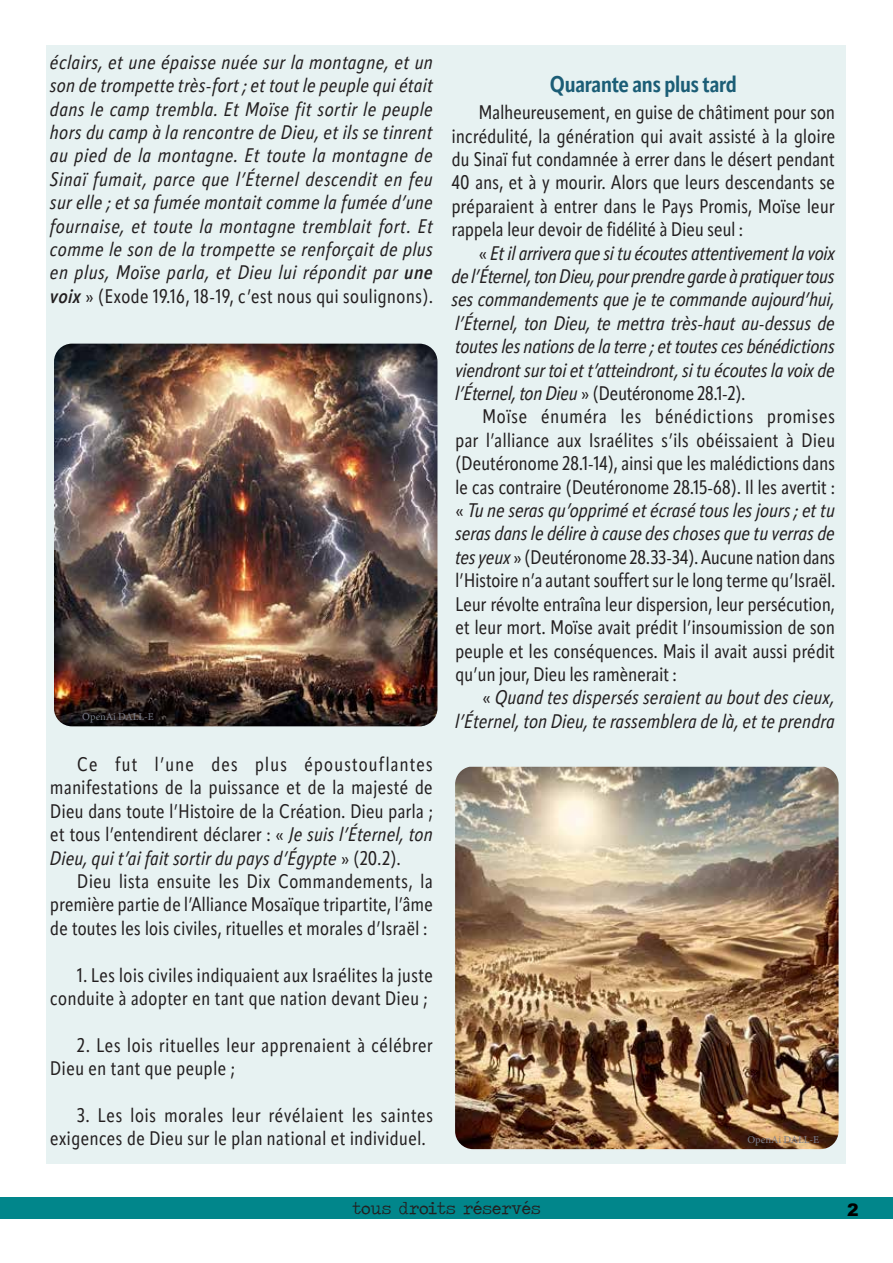
<style>
.page{position:relative;width:893px;height:1263px;background:#fff}
.page>*{position:absolute;margin:0;border:0;box-sizing:border-box;transform-origin:0 0}
.t1{font:700 22.5px "Apparat Cond";letter-spacing:-.01em;color:#1b5d76}
.t2{font:19.5px/23.4px "Apparat Cond";letter-spacing:.025em;color:#231f20;text-align:justify}
.t3{font:italic 19.5px/23.4px "Apparat Cond";letter-spacing:.02em;color:#231f20;text-align:justify}
.t4{font:17.25px "Traveling Typewriter";color:#231f20}
.t5{font:900 17.25px "Arial";color:#000}
.t6{font:10.5px "Minion Pro";color:#7b808e}
.s1{font-weight:600}
.s2{font-style:normal}
.s3{font-style:italic}
</style>
<div class="page">
<div style="left:46px;top:45px;width:800px;height:1119px;background:#e7f2f2"></div>
<div style="left:0;top:1197px;width:893px;height:22px;background:#01868b"></div>
<img style="left:455px;top:767px;width:383px;height:382px">
<img style="left:54px;top:344px;width:383px;height:382px">
<p class="t3" style="left:50px;top:50px;width:384px">éclairs, et une épaisse nuée sur la montagne, et un son de trompette très-fort ; et tout le peuple qui était dans le camp trembla. Et Moïse fit sortir le peuple hors du camp à la rencontre de Dieu, et ils se tinrent au pied de la montagne. Et toute la montagne de Sinaï fumait, parce que l’Éternel descendit en feu sur elle ; et sa fumée montait comme la fumée d’une fournaise, et toute la montagne tremblait fort. Et comme le son de la trompette se renforçait de plus en plus, Moïse parla, et Dieu lui répondit par <span class="s1">une voix</span> <span class="s2">» (Exode 19.16, 18-19, c’est nous qui soulignons).</span></p>
<p class="t6" style="left:82px;top:710px;width:73px">OpenAi DALL-E</p>
<p class="t2" style="left:50px;top:752px;width:384px;text-indent:27px">Ce fut l’une des plus époustouflantes manifestations de la puissance et de la majesté de Dieu dans toute l’Histoire de la Création. Dieu parla ; et tous l’entendirent déclarer : « <span class="s3">Je suis l’Éternel, ton Dieu, qui t’ai fait sortir du pays d’Égypte</span> » (20.2).</p>
<p class="t2" style="left:50px;top:869px;width:384px;text-indent:27px">Dieu lista ensuite les Dix Commandements, la première partie de l’Alliance Mosaïque tripartite, l’âme de toutes les lois civiles, rituelles et morales d’Israël :</p>
<p class="t2" style="left:50px;top:963px;width:384px;text-align:right">1. Les lois civiles indiquaient aux Israélites la juste conduite à adopter en tant que nation devant Dieu ;</p>
<p class="t2" style="left:50px;top:1033px;width:384px;text-indent:27px">2. Les lois rituelles leur apprenaient à célébrer<br>Dieu en tant que peuple ;</p>
<p class="t2" style="left:50px;top:1103px;width:384px;text-indent:27px">3. Les lois morales leur révélaient les saintes exigences de Dieu sur le plan national et individuel.</p>
<p class="t1" style="left:550px;top:70px;width:188px">Quarante ans plus tard</p>
<p class="t2" style="left:452px;top:101px;width:385px;text-indent:27px">Malheureusement, en guise de châtiment pour son incrédulité, la génération qui avait assisté à la gloire du Sinaï fut condamnée à errer dans le désert pendant 40 ans, et à y mourir. Alors que leurs descendants se préparaient à entrer dans le Pays Promis, Moïse leur rappela leur devoir de fidélité à Dieu seul :</p>
<p class="t3" style="left:452px;top:241px;width:385px;text-indent:27px"><span class="s2">«</span> Et il arrivera que si tu écoutes attentivement la voix de l’Éternel, ton Dieu, pour prendre garde à pratiquer tous ses commandements que je te commande aujourd’hui, l’Éternel, ton Dieu, te mettra très-haut au-dessus de toutes les nations de la terre ; et toutes ces bénédictions viendront sur toi et t’atteindront, si tu écoutes la voix de l’Éternel, ton Dieu <span class="s2">» (Deutéronome 28.1-2).</span></p>
<p class="t2" style="left:455px;top:405px;width:381px;text-indent:27px">Moïse énuméra les bénédictions promises par l’alliance aux Israélites s’ils obéissaient à Dieu (Deutéronome 28.1-14), ainsi que les malédictions dans le cas contraire (Deutéronome 28.15-68). Il les avertit : « <span class="s3">Tu ne seras qu’opprimé et écrasé tous les jours ; et tu seras dans le délire à cause des choses que tu verras de tes yeux</span> » (Deutéronome 28.33-34). Aucune nation dans l’Histoire n’a autant souffert sur le long terme qu’Israël.<br>Leur révolte entraîna leur dispersion, leur persécution, et leur mort. Moïse avait prédit l’insoumission de son peuple et les conséquences. Mais il avait aussi prédit qu’un jour, Dieu les ramènerait :</p>
<p class="t3" style="left:455px;top:686px;width:381px;text-align:right"><span class="s2">«</span> Quand tes dispersés seraient au bout des cieux, l’Éternel, ton Dieu, te rassemblera de là, et te prendra</p>
<p class="t6" style="left:747px;top:1133px;width:73px">OpenAi DALL-E</p>
<p class="t4" style="left:352px;top:1197px;width:190px">tous droits réservés</p>
<p class="t5" style="left:847px;top:1197px;width:13px">2</p>
</div>
